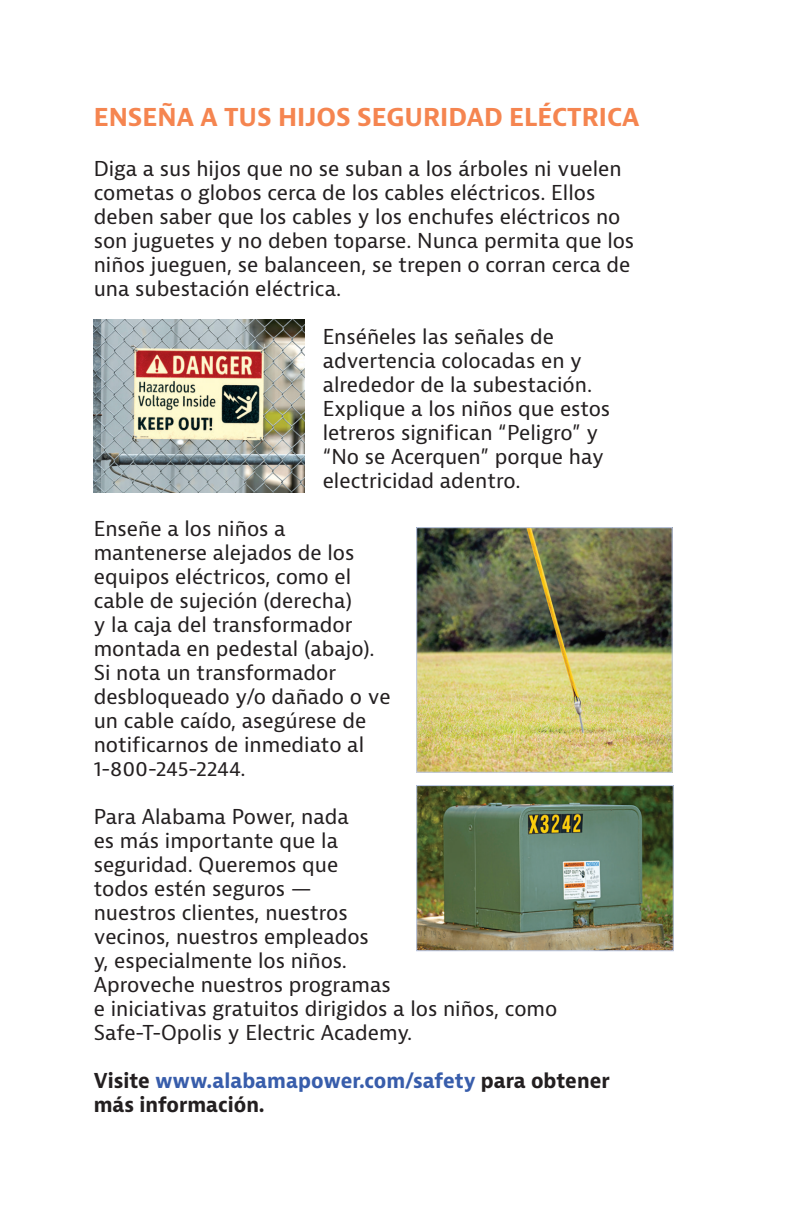
<style>
.page{position:relative;width:792px;height:1224px;background:#fff}
.page>*{position:absolute;margin:0;border:0;box-sizing:border-box;transform-origin:0 0}
.t1{font:700 24px "Bernina Sans";color:#f58550}
.t2{font:20px/24px "Bernina Sans";color:#231f20}
.t3{font:700 20px/24px "Bernina Sans";color:#231f20;scale:.95 1}
.s1{color:#385dab}
</style>
<div class="page">
<img style="left:418px;top:529px;width:253px;height:242px">
<div style="left:416px;top:527px;width:257px;height:246px;border:1px solid #c0cce7"></div>
<img style="left:418px;top:787px;width:254px;height:162px">
<div style="left:416px;top:785px;width:258px;height:166px;border:1px solid #c0cce7"></div>
<hr style="left:791px;top:0;width:1px;height:1224px;background:#417bbf">
<img style="left:94px;top:319px;width:211px;height:173px">
<p class="t1" style="left:94px;top:101px;width:547px">ENSEÑA A TUS HIJOS SEGURIDAD ELÉCTRICA</p>
<p class="t2" style="left:94px;top:157px;width:542px">Diga a sus hijos que no se suban a los árboles ni vuelen cometas o globos cerca de los cables eléctricos. Ellos deben saber que los cables y los enchufes eléctricos no son juguetes y no deben toparse. Nunca permita que los niños jueguen, se balanceen, se trepen o corran cerca de una subestación eléctrica.</p>
<p class="t2" style="left:323px;top:325px;width:289px">Enséñeles las señales de advertencia colocadas en y alrededor de la subestación.<br>Explique a los niños que estos letreros significan “Peligro” y “No se Acerquen” porque hay electricidad adentro.</p>
<p class="t2" style="left:94px;top:517px;width:298px">Enseñe a los niños a mantenerse alejados de los equipos eléctricos, como el cable de sujeción (derecha)<br>y la caja del transformador montada en pedestal (abajo).<br>Si nota un transformador desbloqueado y/o dañado o ve un cable caído, asegúrese de notificarnos de inmediato al<br>1-800-245-2244.</p>
<p class="t2" style="left:94px;top:805px;width:465px">Para Alabama Power, nada<br>es más importante que la<br>seguridad. Queremos que<br>todos estén seguros —<br>nuestros clientes, nuestros<br>vecinos, nuestros empleados<br>y, especialmente los niños.<br>Aproveche nuestros programas<br>e iniciativas gratuitos dirigidos a los niños, como<br>Safe-T-Opolis y Electric Academy.</p>
<p class="t3" style="left:94px;top:1069px;width:545px">Visite <span class="s1">www.alabamapower.com/safety</span> para obtener más información.</p>
</div>
